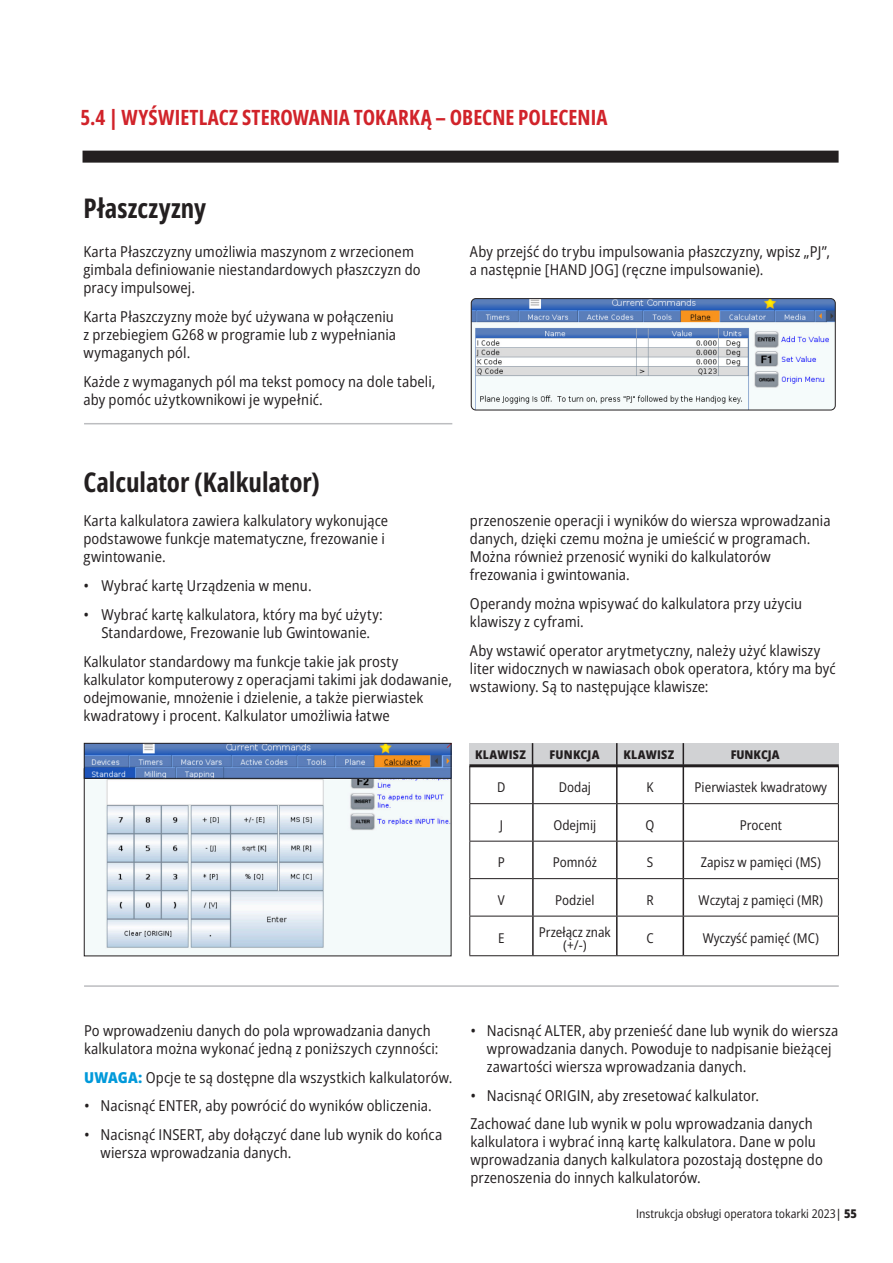
<style>
.page{position:relative;width:893px;height:1263px;background:#fff}
.page>*{position:absolute;margin:0;border:0;box-sizing:border-box;transform-origin:0 0}
.t1{font:700 27px "Open Sans Condensed";color:#231f20}
.t2{font:700 21px "Open Sans Condensed";letter-spacing:.005em;color:#d1232a}
.t3{font:semi-condensed 15px/18px "Open Sans";letter-spacing:.005em;color:#231f20}
.t4{font:semi-condensed 13.5px/13.2px "Open Sans";color:#231f20;text-align:center}
.t5{font:semi-condensed 12px "Open Sans";color:#231f20}
.t6{font:800 semi-condensed 12px "Open Sans";letter-spacing:.025em;color:#231f20}
.t7{font:800 semi-condensed 12px "Open Sans";color:#231f20}
.s1{font-weight:800;color:#0099da}
.s2{font-weight:500}
.s3{font-weight:800}
</style>
<div class="page">
<img style="left:86px;top:778px;width:363px;height:176px">
<div style="left:83px;top:151px;width:756px;height:12px;background:#231f20"></div>
<img style="left:86px;top:745px;width:363px;height:31px">
<div style="left:84px;top:743px;width:367px;height:35px;border:1px solid #231f20"></div>
<hr style="left:532px;top:766px;width:2px;height:37px;background:#231f20">
<hr style="left:616px;top:766px;width:2px;height:37px;background:#231f20">
<hr style="left:683px;top:766px;width:1px;height:37px;background:#231f20">
<hr style="left:532px;top:804px;width:2px;height:37px;background:#231f20">
<hr style="left:616px;top:804px;width:2px;height:37px;background:#231f20">
<hr style="left:683px;top:804px;width:1px;height:37px;background:#231f20">
<hr style="left:532px;top:841px;width:2px;height:37px;background:#231f20">
<hr style="left:616px;top:841px;width:2px;height:37px;background:#231f20">
<hr style="left:683px;top:841px;width:1px;height:37px;background:#231f20">
<hr style="left:532px;top:879px;width:2px;height:37px;background:#231f20">
<hr style="left:616px;top:879px;width:2px;height:37px;background:#231f20">
<hr style="left:683px;top:879px;width:1px;height:37px;background:#231f20">
<hr style="left:532px;top:916px;width:2px;height:39px;background:#231f20">
<hr style="left:616px;top:916px;width:2px;height:39px;background:#231f20">
<hr style="left:683px;top:916px;width:1px;height:39px;background:#231f20">
<hr style="left:469px;top:766px;width:1px;height:37px;background:#231f20">
<hr style="left:838px;top:766px;width:1px;height:37px;background:#231f20">
<hr style="left:469px;top:804px;width:1px;height:37px;background:#231f20">
<hr style="left:838px;top:804px;width:1px;height:37px;background:#231f20">
<hr style="left:469px;top:841px;width:1px;height:37px;background:#231f20">
<hr style="left:838px;top:841px;width:1px;height:37px;background:#231f20">
<hr style="left:469px;top:879px;width:1px;height:37px;background:#231f20">
<hr style="left:838px;top:879px;width:1px;height:37px;background:#231f20">
<hr style="left:469px;top:916px;width:1px;height:39px;background:#231f20">
<hr style="left:838px;top:916px;width:1px;height:39px;background:#231f20">
<hr style="left:469px;top:955px;width:64px;height:1px;background:#231f20">
<hr style="left:533px;top:955px;width:84px;height:1px;background:#231f20">
<hr style="left:617px;top:955px;width:66px;height:1px;background:#231f20">
<hr style="left:683px;top:955px;width:156px;height:1px;background:#231f20">
<hr style="left:469px;top:803px;width:64px;height:1px;background:#231f20">
<hr style="left:533px;top:803px;width:84px;height:1px;background:#231f20">
<hr style="left:617px;top:803px;width:66px;height:1px;background:#231f20">
<hr style="left:683px;top:803px;width:156px;height:1px;background:#231f20">
<hr style="left:469px;top:841px;width:64px;height:1px;background:#231f20">
<hr style="left:533px;top:841px;width:84px;height:1px;background:#231f20">
<hr style="left:617px;top:841px;width:66px;height:1px;background:#231f20">
<hr style="left:683px;top:841px;width:156px;height:1px;background:#231f20">
<hr style="left:469px;top:878px;width:64px;height:1px;background:#231f20">
<hr style="left:533px;top:878px;width:84px;height:1px;background:#231f20">
<hr style="left:617px;top:878px;width:66px;height:1px;background:#231f20">
<hr style="left:683px;top:878px;width:156px;height:1px;background:#231f20">
<hr style="left:469px;top:916px;width:64px;height:1px;background:#231f20">
<hr style="left:533px;top:916px;width:84px;height:1px;background:#231f20">
<hr style="left:617px;top:916px;width:66px;height:1px;background:#231f20">
<hr style="left:683px;top:916px;width:156px;height:1px;background:#231f20">
<div style="left:469px;top:743px;width:370px;height:23px;background:#d1d2d4"></div>
<svg style="left:532px;top:743px;width:1px;height:21px"></svg>
<hr style="left:616px;top:743px;width:2px;height:22px;background:#231f20">
<svg style="left:683px;top:743px;width:1px;height:21px"></svg>
<hr style="left:469px;top:764px;width:370px;height:3px;background:#231f20">
<img style="left:471px;top:299px;width:364px;height:111px">
<div style="left:471px;top:298px;width:364px;height:112px;border:1px solid #231f20;border-radius:5px"></div>
<img style="left:478px;top:391px;width:268px;height:17px">
<hr style="left:84px;top:985px;width:755px;height:2px;background:#bcbdc0">
<hr style="left:84px;top:423px;width:368px;height:1px;background:#bcbdc0">
<p class="t2" style="left:80px;top:103px;width:529px">5.4 | WYŚWIETLACZ STEROWANIA TOKARKĄ – OBECNE POLECENIA</p>
<p class="t1" style="left:83px;top:189px;width:124px">Płaszczyzny</p>
<p class="t3" style="left:83px;top:242px;width:339px">Karta Płaszczyzny umożliwia maszynom z wrzecionem gimbala definiowanie niestandardowych płaszczyzn do pracy impulsowej.</p>
<p class="t3" style="left:83px;top:307px;width:314px">Karta Płaszczyzny może być używana w połączeniu z przebiegiem G268 w programie lub z wypełniania wymaganych pól.</p>
<p class="t3" style="left:83px;top:372px;width:354px">Każde z wymaganych pól ma tekst pomocy na dole tabeli, aby pomóc użytkownikowi je wypełnić.</p>
<p class="t3" style="left:470px;top:242px;width:361px">Aby przejść do trybu impulsowania płaszczyzny, wpisz „PJ”, a następnie [HAND JOG] (ręczne impulsowanie).</p>
<p class="t1" style="left:83px;top:464px;width:238px">Calculator (Kalkulator)</p>
<p class="t3" style="left:83px;top:511px;width:306px">Karta kalkulatora zawiera kalkulatory wykonujące podstawowe funkcje matematyczne, frezowanie i gwintowanie.</p>
<p class="t3" style="left:83px;top:576px;width:230px">• Wybrać kartę Urządzenia w menu.</p>
<p class="t3" style="left:83px;top:605px;width:301px;text-align:center">• Wybrać kartę kalkulatora, który ma być użyty:<br>Standardowe, Frezowanie lub Gwintowanie.</p>
<p class="t3" style="left:83px;top:652px;width:370px">Kalkulator standardowy ma funkcje takie jak prosty kalkulator komputerowy z operacjami takimi jak dodawanie, odejmowanie, mnożenie i dzielenie, a także pierwiastek kwadratowy i procent. Kalkulator umożliwia łatwe</p>
<p class="t3" style="left:470px;top:511px;width:362px">przenoszenie operacji i wyników do wiersza wprowadzania danych, dzięki czemu można je umieścić w programach.<br>Można również przenosić wyniki do kalkulatorów frezowania i gwintowania.</p>
<p class="t3" style="left:470px;top:594px;width:334px">Operandy można wpisywać do kalkulatora przy użyciu klawiszy z cyframi.</p>
<p class="t3" style="left:470px;top:641px;width:367px">Aby wstawić operator arytmetyczny, należy użyć klawiszy liter widocznych w nawiasach obok operatora, który ma być wstawiony. Są to następujące klawisze:</p>
<p class="t6" style="left:475px;top:747px;width:52px">KLAWISZ</p>
<p class="t6" style="left:549px;top:747px;width:52px">FUNKCJA</p>
<p class="t6" style="left:623px;top:747px;width:52px">KLAWISZ</p>
<p class="t7" style="left:731px;top:747px;width:50px">FUNKCJA</p>
<p class="t4" style="left:497px;top:780px;width:10px">D</p>
<p class="t4" style="left:559px;top:780px;width:34px">Dodaj</p>
<p class="t4" style="left:646px;top:780px;width:9px">K</p>
<p class="t4" style="left:695px;top:780px;width:134px">Pierwiastek kwadratowy</p>
<p class="t4" style="left:500px;top:818px;width:5px">J</p>
<p class="t4" style="left:553px;top:818px;width:44px">Odejmij</p>
<p class="t4" style="left:646px;top:818px;width:10px">Q</p>
<p class="t4" style="left:740px;top:818px;width:44px">Procent</p>
<p class="t4" style="left:498px;top:855px;width:9px">P</p>
<p class="t4" style="left:553px;top:855px;width:46px">Pomnóż</p>
<p class="t4" style="left:647px;top:855px;width:8px">S</p>
<p class="t4" style="left:701px;top:855px;width:122px">Zapisz w pamięci (MS)</p>
<p class="t4" style="left:498px;top:893px;width:8px">V</p>
<p class="t4" style="left:555px;top:893px;width:41px">Podziel</p>
<p class="t4" style="left:646px;top:893px;width:9px">R</p>
<p class="t4" style="left:699px;top:893px;width:126px">Wczytaj z pamięci (MR)</p>
<p class="t4" style="left:498px;top:931px;width:8px">E</p>
<p class="t4" style="left:539px;top:925px;width:73px">Przełącz znak (+/-)</p>
<p class="t4" style="left:646px;top:931px;width:9px">C</p>
<p class="t4" style="left:703px;top:931px;width:118px">Wyczyść pamięć (MC)</p>
<p class="t3" style="left:84px;top:1021px;width:356px">Po wprowadzeniu danych do pola wprowadzania danych kalkulatora można wykonać jedną z poniższych czynności:</p>
<p class="t3" style="left:84px;top:1068px;width:370px"><span class="s1">UWAGA:</span> Opcje te są dostępne dla wszystkich kalkulatorów.</p>
<p class="t3" style="left:84px;top:1096px;width:349px">• Nacisnąć ENTER, aby powrócić do wyników obliczenia.</p>
<p class="t3" style="left:101px;top:1125px;width:343px;text-indent:-17px">• Nacisnąć INSERT, aby dołączyć dane lub wynik do końca wiersza wprowadzania danych.</p>
<p class="t3" style="left:487px;top:1021px;width:353px;text-indent:-16px">• Nacisnąć ALTER, aby przenieść dane lub wynik do wiersza wprowadzania danych. Powoduje to nadpisanie bieżącej zawartości wiersza wprowadzania danych.</p>
<p class="t3" style="left:470px;top:1086px;width:290px">• Nacisnąć ORIGIN, aby zresetować kalkulator.</p>
<p class="t3" style="left:470px;top:1114px;width:354px">Zachować dane lub wynik w polu wprowadzania danych kalkulatora i wybrać inną kartę kalkulatora. Dane w polu wprowadzania danych kalkulatora pozostają dostępne do przenoszenia do innych kalkulatorów.</p>
<p class="t5" style="left:636px;top:1205px;width:222px">Instrukcja obsługi operatora tokarki 2023<span class="s2">|</span> <span class="s3">55</span></p>
</div>
